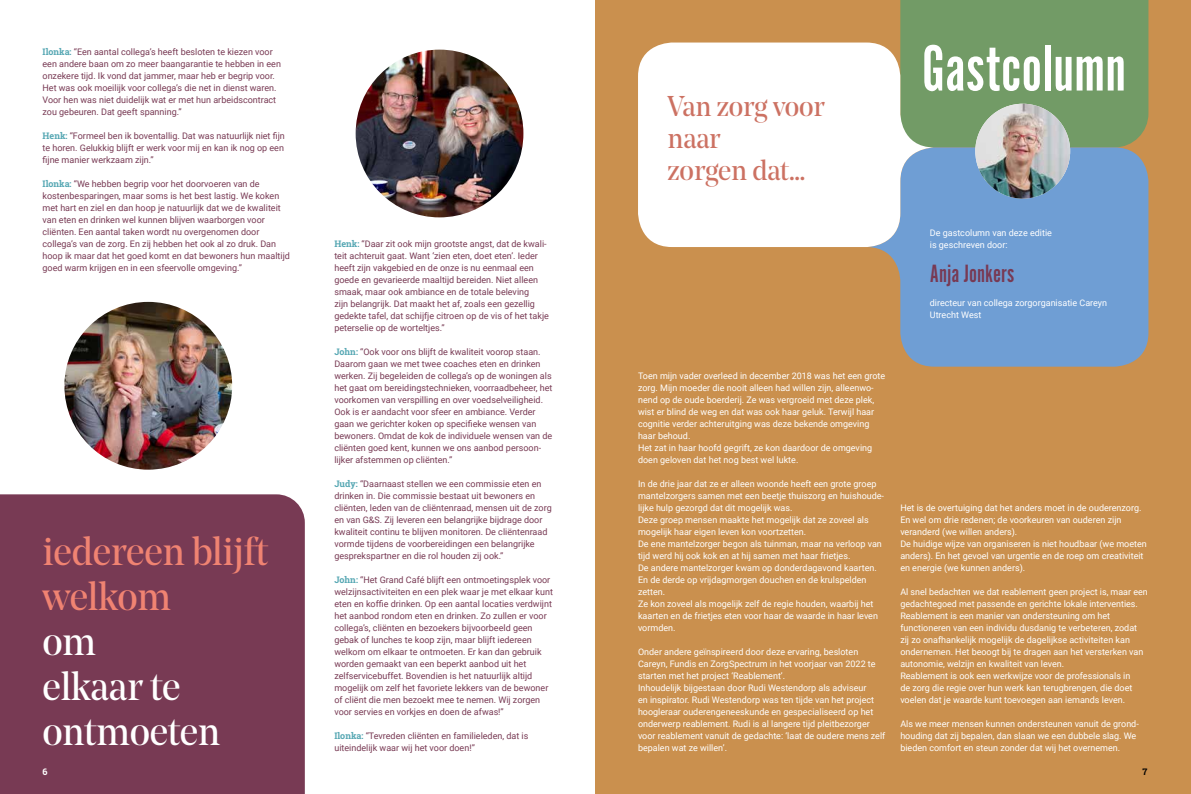
<style>
.page{position:relative;width:1191px;height:794px;background:#fff}
.page>*{position:absolute;margin:0;border:0;box-sizing:border-box;transform-origin:0 0}
.t1{font:67.7px "Alternate Got No 1 D";color:#fff}
.t2{font:40px/45px "Noe Display";letter-spacing:-.01em;color:#f08372}
.t3{font:40px/45px "Noe Display";letter-spacing:-.01em;color:#fff}
.t4{font:28.5px/32px "Noe Display";letter-spacing:-.01em;color:#cc7162}
.t5{font:26px "Alternate Got No 1 D";color:#783a54}
.t6{font:9px/12px "Roboto";color:#783a54}
.t7{font:9px/12px "Roboto";color:#fff}
.t8{font:700 9px "Roboto Slab";color:#fff}
.t9{font:700 9px "Roboto Slab";color:#000}
.s1{font-family:"Roboto Slab";font-weight:700;color:#56a7b3}
</style>
<div class="page">
<div style="left:0;top:494px;width:305px;height:300px;background:#783a54"></div>
<div style="left:595px;top:0;width:596px;height:794px;background:#ca904e"></div>
<div style="left:900px;top:0;width:248px;height:147px;background:#729b66"></div>
<svg style="left:869px;top:147px;width:279px;height:220px;background:#769cc8"></svg>
<img style="left:975px;top:104px;width:95px;height:95px;border-radius:47px">
<svg style="left:638px;top:43px;width:296px;height:204px;background:#eef2f2"></svg>
<img style="left:64px;top:302px;width:168px;height:167px;border-radius:84px">
<img style="left:356px;top:50px;width:167px;height:167px;border-radius:84px">
<p class="t6" style="left:43px;top:45px;width:240px"><span class="s1">Ilonka:</span> “Een aantal collega’s heeft besloten te kiezen voor een andere baan om zo meer baangarantie te hebben in een onzekere tijd. Ik vond dat jammer, maar heb er begrip voor.<br>Het was ook moeilijk voor collega’s die net in dienst waren.<br>Voor hen was niet duidelijk wat er met hun arbeidscontract zou gebeuren. Dat geeft spanning.”</p>
<p class="t6" style="left:43px;top:129px;width:244px;text-align:justify"><span class="s1">Henk:</span> “Formeel ben ik boventallig. Dat was natuurlijk niet fijn te horen. Gelukkig blijft er werk voor mij en kan ik nog op een fijne manier werkzaam zijn.”</p>
<p class="t6" style="left:43px;top:177px;width:249px"><span class="s1">Ilonka:</span> “We hebben begrip voor het doorvoeren van de kostenbesparingen, maar soms is het best lastig. We koken met hart en ziel en dan hoop je natuurlijk dat we de kwaliteit van eten en drinken wel kunnen blijven waarborgen voor cliënten. Een aantal taken wordt nu overgenomen door collega’s van de zorg. En zij hebben het ook al zo druk. Dan hoop ik maar dat het goed komt en dat bewoners hun maaltijd goed warm krijgen en in een sfeervolle omgeving.”</p>
<h2 class="t2" style="left:43px;top:528px;width:227px">iedereen blijft welkom</h2>
<h2 class="t3" style="left:43px;top:618px;width:179px">om<br>elkaar te ontmoeten</h2>
<p class="t6" style="left:334px;top:237px;width:216px"><span class="s1">Henk:</span> “Daar zit ook mijn grootste angst, dat de kwali&shy;teit achteruit gaat. Want ‘zien eten, doet eten’. Ieder heeft zijn vakgebied en de onze is nu eenmaal een goede en gevarieerde maaltijd bereiden. Niet alleen smaak, maar ook ambiance en de totale beleving<br>zijn belangrijk. Dat maakt het af, zoals een gezellig gedekte tafel, dat schijfje citroen op de vis of het takje peterselie op de worteltjes.”</p>
<p class="t6" style="left:334px;top:345px;width:220px"><span class="s1">John:</span> “Ook voor ons blijft de kwaliteit voorop staan.<br>Daarom gaan we met twee coaches eten en drinken werken. Zij begeleiden de collega’s op de woningen als het gaat om bereidingstechnieken, voorraadbeheer, het voorkomen van verspilling en over voedselveiligheid.<br>Ook is er aandacht voor sfeer en ambiance. Verder gaan we gerichter koken op specifieke wensen van bewoners. Omdat de kok de individuele wensen van de cliënten goed kent, kunnen we ons aanbod persoon&shy;lijker afstemmen op cliënten.”</p>
<p class="t6" style="left:334px;top:477px;width:219px"><span class="s1">Judy:</span> “Daarnaast stellen we een commissie eten en drinken in. Die commissie bestaat uit bewoners en cliënten, leden van de cliëntenraad, mensen uit de zorg en van G&amp;S. Zij leveren een belangrijke bijdrage door kwaliteit continu te blijven monitoren. De cliëntenraad vormde tijdens de voorbereidingen een belangrijke gesprekspartner en die rol houden zij ook.”</p>
<p class="t6" style="left:334px;top:573px;width:220px"><span class="s1">John:</span> “Het Grand Café blijft een ontmoetingsplek voor welzijnsactiviteiten en een plek waar je met elkaar kunt eten en koffie drinken. Op een aantal locaties verdwijnt het aanbod rondom eten en drinken. Zo zullen er voor collega’s, cliënten en bezoekers bijvoorbeeld geen gebak of lunches te koop zijn, maar blijft iedereen welkom om elkaar te ontmoeten. Er kan dan gebruik worden gemaakt van een beperkt aanbod uit het zelfservicebuffet. Bovendien is het natuurlijk altijd mogelijk om zelf het favoriete lekkers van de bewoner of cliënt die men bezoekt mee te nemen. Wij zorgen voor servies en vorkjes en doen de afwas!”</p>
<p class="t6" style="left:334px;top:729px;width:195px"><span class="s1">Ilonka:</span> “Tevreden cliënten en familieleden, dat is uiteindelijk waar wij het voor doen!”</p>
<h3 class="t4" style="left:667px;top:90px;width:159px">Van zorg voor naar<br>zorgen dat…</h3>
<h1 class="t1" style="left:921px;top:32px;width:206px">Gastcolumn</h1>
<p class="t7" style="left:930px;top:226px;width:124px">De gastcolumn van deze editie is geschreven door:</p>
<h3 class="t5" style="left:930px;top:259px;width:86px">Anja Jonkers</h3>
<p class="t7" style="left:930px;top:296px;width:179px">directeur van collega zorgorganisatie Careyn<br>Utrecht West</p>
<p class="t7" style="left:638px;top:369px;width:249px">Toen mijn vader overleed in december 2018 was het een grote zorg. Mijn moeder die nooit alleen had willen zijn, alleenwo&shy;nend op de oude boerderij. Ze was vergroeid met deze plek, wist er blind de weg en dat was ook haar geluk. Terwijl haar cognitie verder achteruitging was deze bekende omgeving haar behoud.<br>Het zat in haar hoofd gegrift, ze kon daardoor de omgeving doen geloven dat het nog best wel lukte.</p>
<p class="t7" style="left:638px;top:477px;width:247px">In de drie jaar dat ze er alleen woonde heeft een grote groep mantelzorgers samen met een beetje thuiszorg en huishoude&shy;lijke hulp gezorgd dat dit mogelijk was.<br>Deze groep mensen maakte het mogelijk dat ze zoveel als mogelijk haar eigen leven kon voortzetten.<br>De ene mantelzorger begon als tuinman, maar na verloop van tijd werd hij ook kok en at hij samen met haar frietjes.<br>De andere mantelzorger kwam op donderdagavond kaarten.<br>En de derde op vrijdagmorgen douchen en de krulspelden zetten.<br>Ze kon zoveel als mogelijk zelf de regie houden, waarbij het kaarten en de frietjes eten voor haar de waarde in haar leven vormden.</p>
<p class="t7" style="left:638px;top:645px;width:249px">Onder andere geïnspireerd door deze ervaring, besloten Careyn, Fundis en ZorgSpectrum in het voorjaar van 2022 te starten met het project ‘Reablement’.<br>Inhoudelijk bijgestaan door Rudi Westendorp als adviseur<br>en inspirator. Rudi Westendorp was ten tijde van het project hoogleraar ouderengeneeskunde en gespecialiseerd op het onderwerp reablement. Rudi is al langere tijd pleitbezorger voor reablement vanuit de gedachte: ‘laat de oudere mens zelf bepalen wat ze willen’.</p>
<p class="t7" style="left:900px;top:501px;width:248px">Het is de overtuiging dat het anders moet in de ouderenzorg.<br>En wel om drie redenen; de voorkeuren van ouderen zijn veranderd (we willen anders).<br>De huidige wijze van organiseren is niet houdbaar (we moeten anders). En het gevoel van urgentie en de roep om creativiteit en energie (we kunnen anders).</p>
<p class="t7" style="left:900px;top:585px;width:249px">Al snel bedachten we dat reablement geen project is, maar een gedachtegoed met passende en gerichte lokale interventies.<br>Reablement is een manier van ondersteuning om het functioneren van een individu dusdanig te verbeteren, zodat zij zo onafhankelijk mogelijk de dagelijkse activiteiten kan ondernemen. Het beoogt bij te dragen aan het versterken van autonomie, welzijn en kwaliteit van leven.<br>Reablement is ook een werkwijze voor de professionals in<br>de zorg die regie over hun werk kan terugbrengen, die doet voelen dat je waarde kunt toevoegen aan iemands leven.</p>
<p class="t7" style="left:900px;top:717px;width:240px">Als we meer mensen kunnen ondersteunen vanuit de grond&shy;houding dat zij bepalen, dan slaan we een dubbele slag. We bieden comfort en steun zonder dat wij het overnemen.</p>
<p class="t8" style="left:43px;top:765px;width:7px">6</p>
<p class="t9" style="left:1142px;top:765px;width:6px">7</p>
</div>
